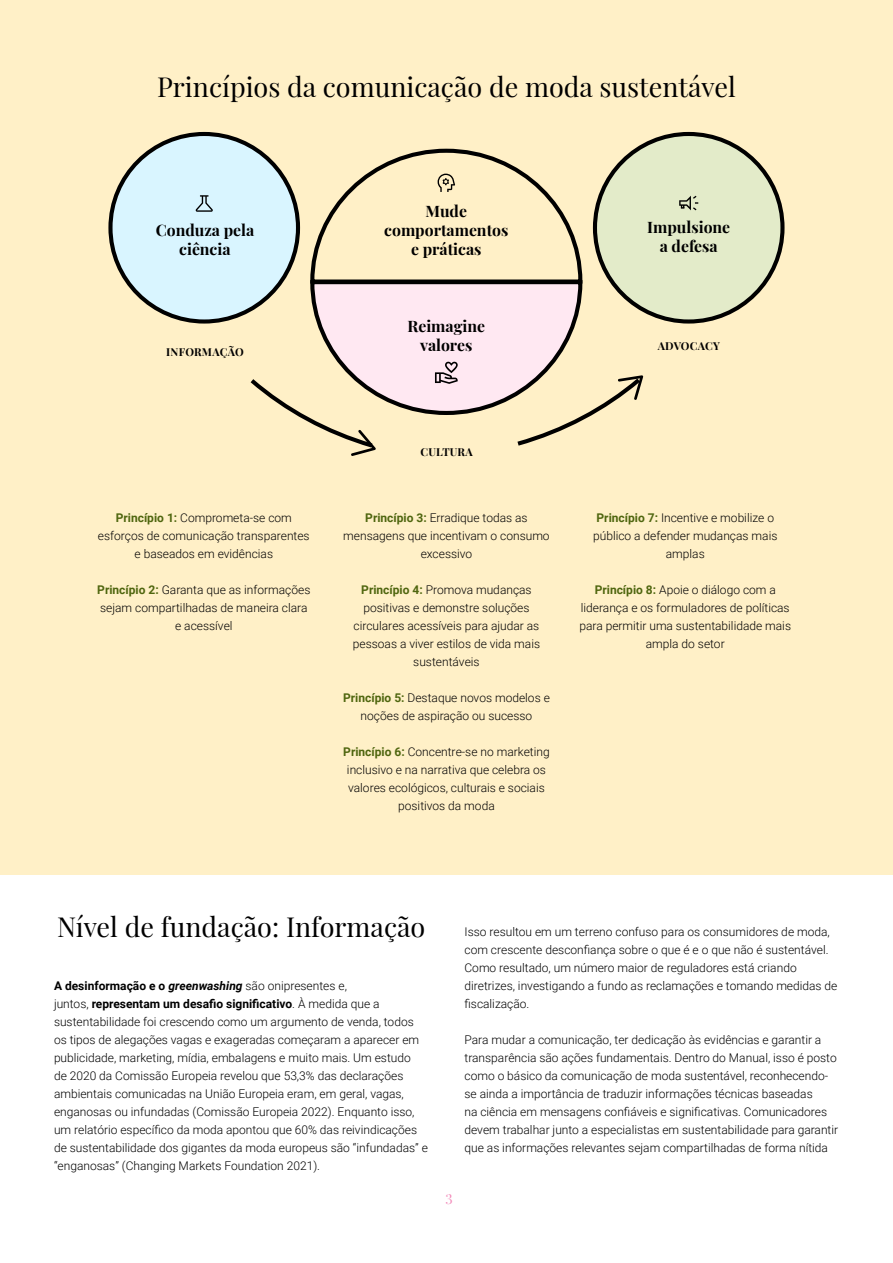
<style>
.page{position:relative;width:893px;height:1263px;background:#fff}
.page>*{position:absolute;margin:0;border:0;box-sizing:border-box;transform-origin:0 0}
.t1{font:27px "Playfair Display";color:#000}
.t2{font:700 15.75px/18.9px "Playfair Display";color:#000;text-align:center}
.t3{font:13.5px "Playfair Display";color:#f287b8}
.t4{font:300 12px/18px "Roboto";color:#000;text-align:center}
.t5{font:700 10.95px "Playfair Display";letter-spacing:.02em;color:#000}
.s1{font-weight:700;color:#4f660f}
.s2{font-weight:700}
.s3{font-weight:700;font-style:italic}
</style>
<div class="page">
<div style="left:0;top:0;width:893px;height:875px;background:#fff0c7"></div>
<div style="left:595px;top:134px;width:187px;height:187px;background:#e3ebc9;border-radius:50%"></div>
<div style="left:110px;top:134px;width:188px;height:187px;background:#d9f5ff;border-radius:50%"></div>
<svg style="left:196px;top:195px;width:17px;height:17px"></svg>
<svg style="left:246px;top:147px;width:398px;height:309px"></svg>
<svg style="left:679px;top:196px;width:19px;height:14px"></svg>
<h1 class="t1" style="left:157px;top:66px;width:580px">Princípios da comunicação de moda sustentável</h1>
<h2 class="t2" style="left:156px;top:220px;width:100px">Conduza pela ciência</h2>
<p class="t5" style="left:166px;top:343px;width:79px">INFORMAÇÃO</p>
<h2 class="t2" style="left:384px;top:200px;width:126px">Mude comportamentos e práticas</h2>
<h2 class="t2" style="left:407px;top:316px;width:79px">Reimagine valores</h2>
<h2 class="t2" style="left:647px;top:217px;width:85px">Impulsione a defesa</h2>
<p class="t5" style="left:658px;top:338px;width:63px">ADVOCACY</p>
<p class="t4" style="left:98px;top:508px;width:213px"><span class="s1">Princípio 1:</span> Comprometa-se com esforços de comunicação transparentes e baseados em evidências</p>
<p class="t4" style="left:97px;top:580px;width:215px"><span class="s1">Princípio 2:</span> Garanta que as informações sejam compartilhadas de maneira clara e acessível</p>
<p class="t5" style="left:420px;top:443px;width:54px">CULTURA</p>
<p class="t4" style="left:343px;top:508px;width:208px"><span class="s1">Princípio 3:</span> Erradique todas as mensagens que incentivam o consumo excessivo</p>
<p class="t4" style="left:353px;top:580px;width:189px"><span class="s1">Princípio 4:</span> Promova mudanças positivas e demonstre soluções circulares acessíveis para ajudar as pessoas a viver estilos de vida mais sustentáveis</p>
<p class="t4" style="left:343px;top:688px;width:208px"><span class="s1">Princípio 5:</span> Destaque novos modelos e noções de aspiração ou sucesso</p>
<p class="t4" style="left:343px;top:742px;width:208px"><span class="s1">Princípio 6:</span> Concentre-se no marketing inclusivo e na narrativa que celebra os valores ecológicos, culturais e sociais positivos da moda</p>
<p class="t4" style="left:593px;top:508px;width:186px"><span class="s1">Princípio 7:</span> Incentive e mobilize o público a defender mudanças mais amplas</p>
<p class="t4" style="left:579px;top:580px;width:213px"><span class="s1">Princípio 8:</span> Apoie o diálogo com a liderança e os formuladores de políticas para permitir uma sustentabilidade mais ampla do setor</p>
<h1 class="t1" style="left:57px;top:906px;width:370px">Nível de fundação: Informação</h1>
<p class="t4" style="left:54px;top:976px;width:375px;text-align:left"><span class="s2">A desinformação e o</span> <span class="s3">greenwashing</span> são onipresentes e,<br>juntos, <span class="s2">representam um desafio significativo</span>. À medida que a sustentabilidade foi crescendo como um argumento de venda, todos os tipos de alegações vagas e exageradas começaram a aparecer em publicidade, marketing, mídia, embalagens e muito mais. Um estudo<br>de 2020 da Comissão Europeia revelou que 53,3% das declarações ambientais comunicadas na União Europeia eram, em geral, vagas, enganosas ou infundadas (Comissão Europeia 2022). Enquanto isso, um relatório específico da moda apontou que 60% das reivindicações de sustentabilidade dos gigantes da moda europeus são “infundadas” e “enganosas” (Changing Markets Foundation 2021).</p>
<p class="t4" style="left:464px;top:922px;width:374px;text-align:left">Isso resultou em um terreno confuso para os consumidores de moda, com crescente desconfiança sobre o que é e o que não é sustentável.<br>Como resultado, um número maior de reguladores está criando diretrizes, investigando a fundo as reclamações e tomando medidas de fiscalização.</p>
<p class="t4" style="left:464px;top:1030px;width:375px;text-align:left">Para mudar a comunicação, ter dedicação às evidências e garantir a transparência são ações fundamentais. Dentro do Manual, isso é posto como o básico da comunicação de moda sustentável, reconhecendo&shy;se ainda a importância de traduzir informações técnicas baseadas<br>na ciência em mensagens confiáveis e significativas. Comunicadores devem trabalhar junto a especialistas em sustentabilidade para garantir que as informações relevantes sejam compartilhadas de forma nítida</p>
<p class="t3" style="left:445px;top:1189px;width:9px">3</p>
</div>
